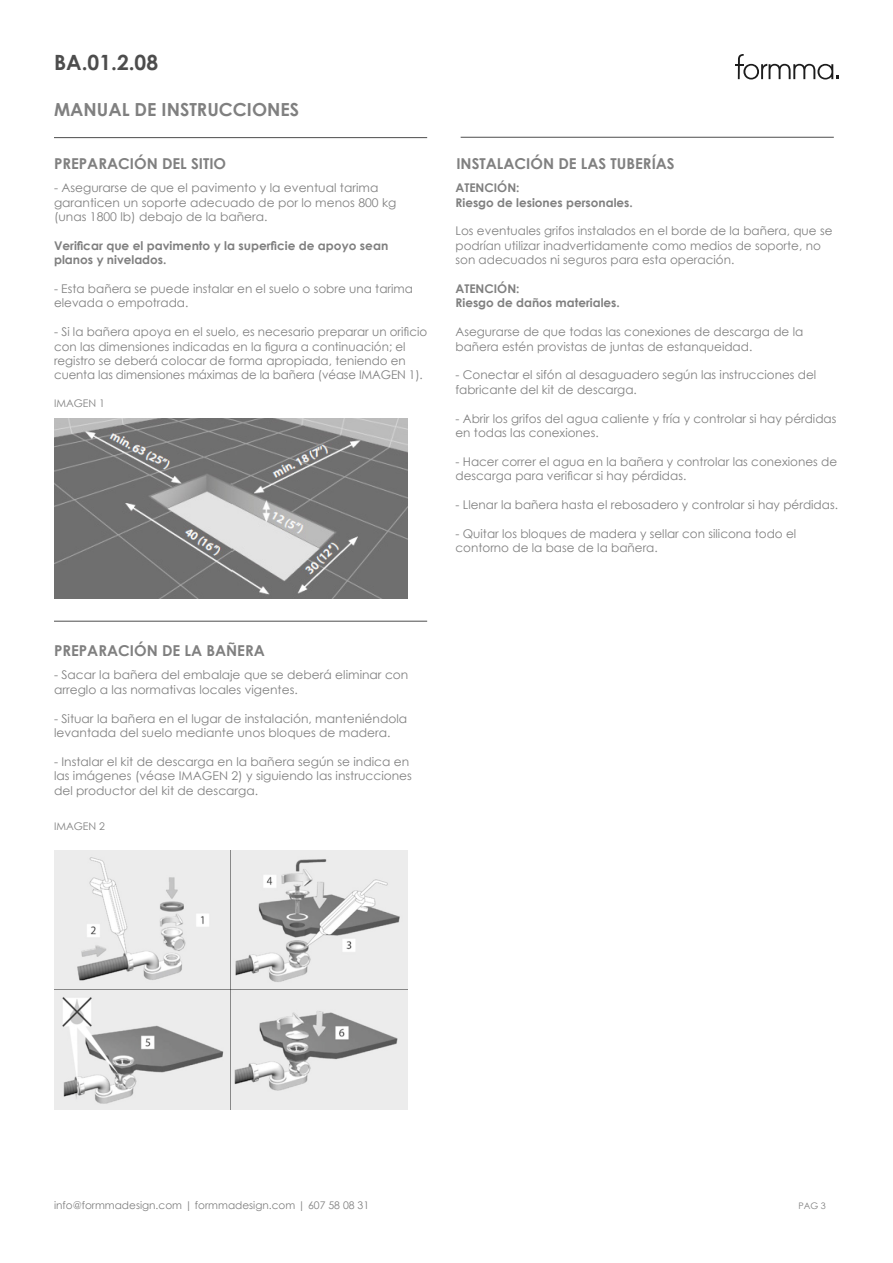
<style>
.page{position:relative;width:893px;height:1263px;background:#fff}
.page>*{position:absolute;margin:0;border:0;box-sizing:border-box;transform-origin:0 0}
.t1{font:700 21px "Century Gothic";color:#4d4d4d}
.t2{font:700 18px "Century Gothic";color:#808080}
.t3{font:700 15px "Century Gothic";color:#808080}
.t4{font:12px/14.4px "Century Gothic";color:#808080}
.t5{font:700 12px/14.4px "Century Gothic";color:#808080}
.t6{font:10.5px "Century Gothic";color:#808080}
.t7{font:9px "Century Gothic";color:#808080}
</style>
<div class="page">
<svg style="left:736px;top:54px;width:103px;height:25px"></svg>
<hr style="left:54px;top:621px;width:373px;height:1px;background:#4d4d4d">
<img style="left:54px;top:419px;width:353px;height:179px">
<hr style="left:54px;top:137px;width:373px;height:1px;background:#4d4d4d">
<hr style="left:461px;top:137px;width:373px;height:1px;background:#4d4d4d">
<img style="left:54px;top:851px;width:353px;height:258px">
<p class="t1" style="left:54px;top:46px;width:106px">BA.01.2.08</p>
<p class="t2" style="left:54px;top:96px;width:247px">MANUAL DE INSTRUCCIONES</p>
<p class="t3" style="left:54px;top:152px;width:174px">PREPARACIÓN DEL SITIO</p>
<p class="t3" style="left:456px;top:152px;width:220px">INSTALACIÓN DE LAS TUBERÍAS</p>
<p class="t4" style="left:54px;top:180px;width:344px">- Asegurarse de que el pavimento y la eventual tarima garanticen un soporte adecuado de por lo menos 800 kg (unas 1800 lb) debajo de la bañera.</p>
<p class="t5" style="left:54px;top:238px;width:336px">Verificar que el pavimento y la superficie de apoyo sean planos y nivelados.</p>
<p class="t4" style="left:54px;top:281px;width:360px">- Esta bañera se puede instalar en el suelo o sobre una tarima elevada o empotrada.</p>
<p class="t4" style="left:54px;top:324px;width:375px">- Si la bañera apoya en el suelo, es necesario preparar un orificio con las dimensiones indicadas en la figura a continuación; el registro se deberá colocar de forma apropiada, teniendo en cuenta las dimensiones máximas de la bañera (véase IMAGEN 1).</p>
<p class="t6" style="left:54px;top:396px;width:53px">IMAGEN 1</p>
<p class="t5" style="left:455px;top:180px;width:179px">ATENCIÓN:<br>Riesgo de lesiones personales.</p>
<p class="t4" style="left:455px;top:224px;width:378px">Los eventuales grifos instalados en el borde de la bañera, que se podrían utilizar inadvertidamente como medios de soporte, no son adecuados ni seguros para esta operación.</p>
<p class="t5" style="left:455px;top:281px;width:166px">ATENCIÓN:<br>Riesgo de daños materiales.</p>
<p class="t4" style="left:455px;top:324px;width:349px">Asegurarse de que todas las conexiones de descarga de la bañera estén provistas de juntas de estanqueidad.</p>
<p class="t4" style="left:455px;top:368px;width:362px">- Conectar el sifón al desaguadero según las instrucciones del fabricante del kit de descarga.</p>
<p class="t4" style="left:455px;top:411px;width:382px">- Abrir los grifos del agua caliente y fría y controlar si hay pérdidas en todas las conexiones.</p>
<p class="t4" style="left:455px;top:454px;width:383px">- Hacer correr el agua en la bañera y controlar las conexiones de descarga para verificar si hay pérdidas.</p>
<p class="t4" style="left:455px;top:497px;width:384px">- Llenar la bañera hasta el rebosadero y controlar si hay pérdidas.</p>
<p class="t4" style="left:455px;top:526px;width:342px">- Quitar los bloques de madera y sellar con silicona todo el contorno de la base de la bañera.</p>
<p class="t3" style="left:54px;top:639px;width:212px">PREPARACIÓN DE LA BAÑERA</p>
<p class="t4" style="left:54px;top:668px;width:356px">- Sacar la bañera del embalaje que se deberá eliminar con arreglo a las normativas locales vigentes.</p>
<p class="t4" style="left:54px;top:711px;width:355px">- Situar la bañera en el lugar de instalación, manteniéndola levantada del suelo mediante unos bloques de madera.</p>
<p class="t4" style="left:54px;top:754px;width:359px">- Instalar el kit de descarga en la bañera según se indica en las imágenes (véase IMAGEN 2) y siguiendo las instrucciones del productor del kit de descarga.</p>
<p class="t6" style="left:54px;top:819px;width:53px">IMAGEN 2</p>
<p class="t6" style="left:54px;top:1198px;width:317px">info@formmadesign.com | formmadesign.com | 607 58 08 31</p>
<p class="t7" style="left:799px;top:1199px;width:29px">PAG 3</p>
</div>
